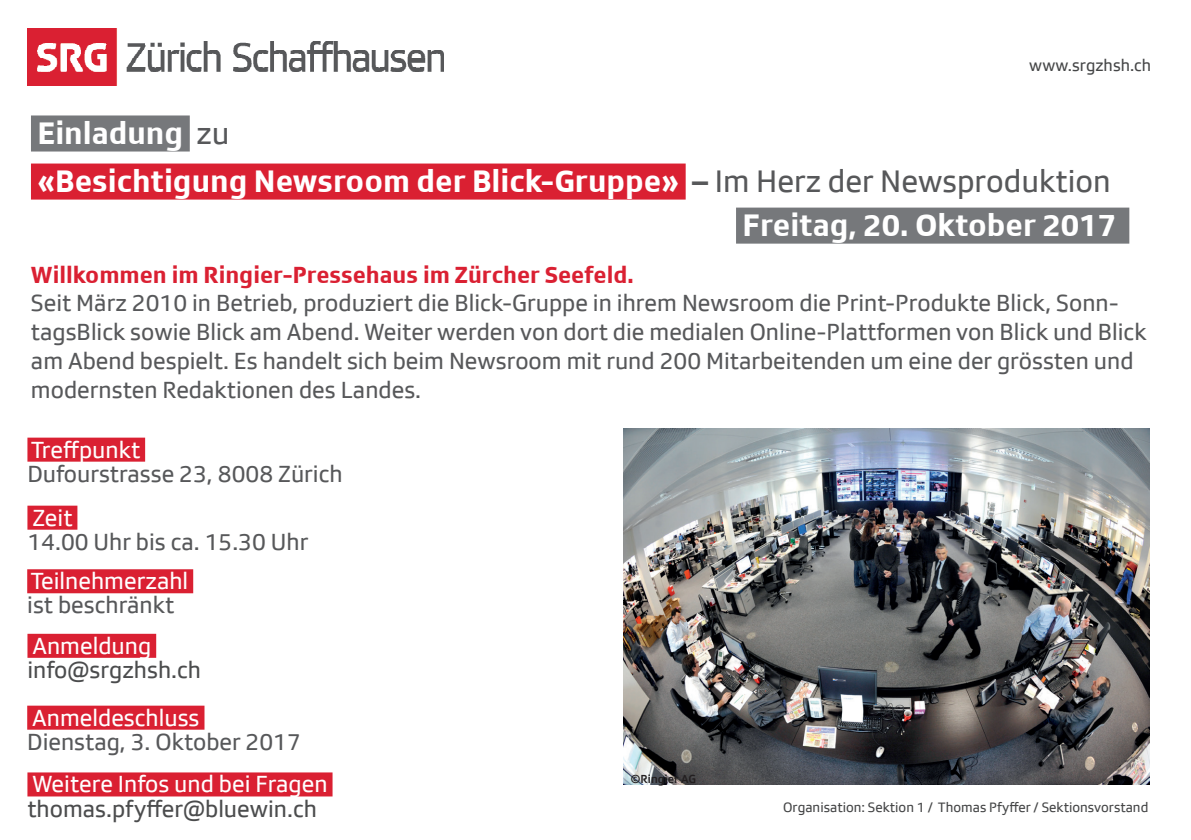
<style>
.page{position:relative;width:1191px;height:840px;background:#fff}
.page>*{position:absolute;margin:0;border:0;box-sizing:border-box;transform-origin:0 0}
.t1{font:700 32px/48px "SRGSSR Type";color:#fff}
.t2{font:24px/28.8px "SRGSSR Type";color:#57585a}
.t3{font:24px "SRGSSR Type";color:#fff}
.t4{font:700 24px "SRGSSR Type";color:#da2032}
.t5{font:24px "SRGSSR Type";color:#4b4c4d}
.t6{font:17px "SRGSSR Type";color:#454647}
.t7{font:14px "SRGSSR Type";color:#454647}
.t8{font:500 12px "SRGSSR Type";color:#231f20}
.s1{font-weight:400;color:#57585a}
.s2{color:#57585a}
</style>
<div class="page">
<div style="left:31px;top:115px;width:159px;height:36px;background:#76787b"></div>
<div style="left:31px;top:163px;width:654px;height:36px;background:#da2032"></div>
<div style="left:736px;top:207px;width:393px;height:36px;background:#76787b"></div>
<img style="left:28px;top:28px;width:415px;height:58px">
<div style="left:27px;top:437px;width:118px;height:24px;background:#da2032"></div>
<div style="left:27px;top:772px;width:305px;height:24px;background:#da2032"></div>
<div style="left:27px;top:505px;width:50px;height:24px;background:#da2032"></div>
<div style="left:27px;top:569px;width:166px;height:24px;background:#da2032"></div>
<div style="left:27px;top:633px;width:129px;height:24px;background:#da2032"></div>
<div style="left:27px;top:705px;width:177px;height:24px;background:#da2032"></div>
<img style="left:624px;top:428px;width:525px;height:355px">
<p class="t6" style="left:1029px;top:56px;width:123px">www.srgzhsh.ch</p>
<h1 class="t1" style="left:38px;top:108px;width:1074px">Einladung <span class="s1">zu<br></span>«Besichtigung Newsroom der Blick-Gruppe» <span class="s2">–</span> <span class="s1">Im Herz der Newsproduktion</span></h1>
<h1 class="t1" style="left:742px;top:200px;width:375px">Freitag, 20. Oktober 2017</h1>
<p class="t4" style="left:31px;top:260px;width:604px">Willkommen im Ringier-Pressehaus im Zürcher Seefeld.</p>
<p class="t2" style="left:31px;top:288px;width:1117px">Seit März 2010 in Betrieb, produziert die Blick-Gruppe in ihrem Newsroom die Print-Produkte Blick, Sonn&shy;tagsBlick sowie Blick am Abend. Weiter werden von dort die medialen Online-Plattformen von Blick und Blick am Abend bespielt. Es handelt sich beim Newsroom mit rund 200 Mitarbeitenden um eine der grössten und modernsten Redaktionen des Landes.</p>
<p class="t3" style="left:31px;top:435px;width:111px">Treffpunkt</p>
<p class="t2" style="left:27px;top:459px;width:317px">Dufourstrasse 23, 8008 Zürich</p>
<p class="t3" style="left:32px;top:503px;width:42px">Zeit</p>
<p class="t2" style="left:27px;top:526px;width:282px">14.00 Uhr bis ca. 15.30 Uhr</p>
<p class="t3" style="left:30px;top:567px;width:159px">Teilnehmerzahl</p>
<p class="t2" style="left:27px;top:590px;width:148px">ist beschränkt</p>
<p class="t3" style="left:32px;top:631px;width:120px">Anmeldung</p>
<p class="t5" style="left:27px;top:655px;width:175px">info@srgzhsh.ch</p>
<p class="t3" style="left:32px;top:703px;width:169px">Anmeldeschluss</p>
<p class="t2" style="left:27px;top:726px;width:275px">Dienstag, 3. Oktober 2017</p>
<p class="t3" style="left:32px;top:770px;width:297px">Weitere Infos und bei Fragen</p>
<p class="t5" style="left:27px;top:794px;width:291px">thomas.pfyffer@bluewin.ch</p>
<p class="t8" style="left:631px;top:771px;width:67px">©Ringier AG</p>
<p class="t7" style="left:783px;top:798px;width:367px">Organisation: Sektion 1 / Thomas Pfyffer / Sektionsvorstand</p>
</div>
